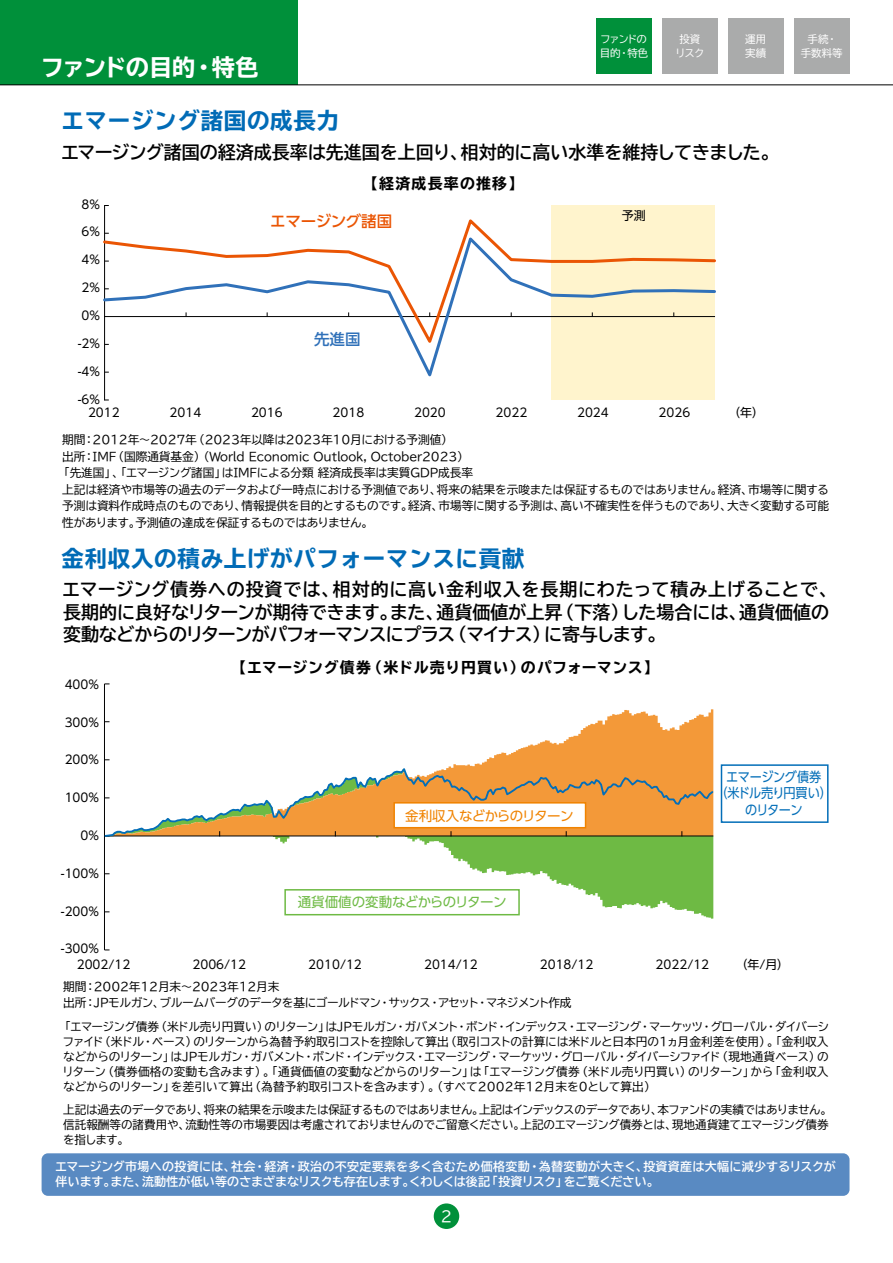
<style>
.page{position:relative;width:893px;height:1263px;background:#fff}
.page>*{position:absolute;margin:0;border:0;box-sizing:border-box;transform-origin:0 0}
.t1{font:700 expanded 23.25px "TBUD Go Std";letter-spacing:-.03em;color:#fff}
.t2{font:700 expanded 22.5px "TBUD Go Std";letter-spacing:.03em;color:#006bb6}
.t3{font:700 18px/22.5px "TBUD Go Std";color:#000}
.t4{font:500 15.45px "UD Shin Go Pro";letter-spacing:-.02em;color:#ea5504}
.t5{font:500 15.45px "UD Shin Go Pro";color:#3071b9}
.t6{font:700 expanded 14.85px "TBUD Go Std";letter-spacing:.05em;color:#000}
.t7{font:700 expanded 14.85px "TBUD Go Std";letter-spacing:.085em;color:#000}
.t8{font:14.85px "TBUD Go Std";color:#fff}
.t9{font:13.5px/16.5px "UD Shin Go Pro";letter-spacing:-.035em;color:#036eb8;text-align:center;scale:.9 1}
.t10{font:13.5px "UD Shin Go Pro";letter-spacing:-.025em;color:#6eba44}
.t11{font:13.5px "UD Shin Go Pro";letter-spacing:-.035em;color:#f08300}
.t12{font:12px "UD Shin Go Pro";color:#000}
.t13{font:700 12px/15px "TBUD Go Std";letter-spacing:.015em;color:#fff}
.t14{font:11.7px/15px "TBUD Go Std";letter-spacing:-.01em;color:#000;text-align:justify}
.t15{font:11.7px/16.5px "TBUD Go Std";letter-spacing:-.03em;color:#000}
.t16{font:10.5px/13.5px "TBUD Go Std";letter-spacing:-.03em;color:#fff;text-align:center}
.t17{font:10.5px/13.5px "TBUD Go Std";letter-spacing:-.095em;color:#fff}
</style>
<div class="page">
<div style="left:0;top:0;width:297px;height:85px;background:#00903a"></div>
<hr style="left:0;top:84px;width:893px;height:1px;background:#000">
<div style="left:434px;top:1203px;width:25px;height:26px;background:#00903a;border-radius:50%"></div>
<div style="left:596px;top:19px;width:56px;height:55px;background:#00903a"></div>
<div style="left:662px;top:19px;width:55px;height:55px;background:#aaabab"></div>
<div style="left:728px;top:19px;width:55px;height:55px;background:#aaabab"></div>
<div style="left:794px;top:19px;width:55px;height:55px;background:#aaabab"></div>
<svg style="left:106px;top:838px;width:607px;height:80px"></svg>
<svg style="left:106px;top:709px;width:607px;height:50px"></svg>
<div style="left:42px;top:1153px;width:807px;height:43px;background:#598ac2;border-radius:6px"></div>
<hr style="left:104px;top:684px;width:1px;height:266px;background:#000">
<div style="left:285px;top:890px;width:234px;height:25px;background:#fff"></div>
<div style="left:284px;top:889px;width:236px;height:26px;border:2px solid #6eba44"></div>
<div style="left:721px;top:764px;width:107px;height:59px;border:2px solid #036eb8"></div>
<div style="left:551px;top:205px;width:163px;height:195px;background:#fff4cd"></div>
<hr style="left:104px;top:205px;width:1px;height:195px;background:#000">
<svg style="left:103px;top:215px;width:613px;height:134px"></svg>
<svg style="left:104px;top:759px;width:610px;height:79px"></svg>
<h1 class="t1" style="left:41px;top:54px;width:219px">ファンドの目的・特色</h1>
<p class="t17" style="left:600px;top:32px;width:50px">ファンドの目的・特色</p>
<p class="t16" style="left:675px;top:32px;width:31px">投資リスク</p>
<p class="t16" style="left:745px;top:32px;width:22px;text-align:left">運用実績</p>
<p class="t16" style="left:801px;top:32px;width:43px">手続・手数料等</p>
<h2 class="t2" style="left:62px;top:108px;width:279px">エマージング諸国の成長力</h2>
<h3 class="t3" style="left:61px;top:142px;width:719px">エマージング諸国の経済成長率は先進国を上回り、相対的に高い水準を維持してきました。</h3>
<p class="t7" style="left:363px;top:175px;width:162px">【経済成長率の推移】</p>
<p class="t12" style="left:81px;top:194px;width:20px">8%</p>
<p class="t12" style="left:81px;top:222px;width:20px">6%</p>
<p class="t12" style="left:81px;top:250px;width:20px">4%</p>
<p class="t12" style="left:81px;top:278px;width:20px">2%</p>
<p class="t12" style="left:81px;top:306px;width:20px">0%</p>
<p class="t12" style="left:78px;top:334px;width:24px">-2%</p>
<p class="t12" style="left:78px;top:362px;width:24px">-4%</p>
<p class="t12" style="left:78px;top:390px;width:24px">-6%</p>
<h3 class="t4" style="left:270px;top:209px;width:124px">エマージング諸国</h3>
<h3 class="t5" style="left:314px;top:327px;width:48px">先進国</h3>
<p class="t12" style="left:622px;top:206px;width:25px">予測</p>
<p class="t12" style="left:88px;top:403px;width:33px">2012</p>
<p class="t12" style="left:170px;top:403px;width:33px">2014</p>
<p class="t12" style="left:251px;top:403px;width:33px">2016</p>
<p class="t12" style="left:333px;top:403px;width:33px">2018</p>
<p class="t12" style="left:414px;top:403px;width:33px">2020</p>
<p class="t12" style="left:496px;top:403px;width:33px">2022</p>
<p class="t12" style="left:577px;top:403px;width:33px">2024</p>
<p class="t12" style="left:659px;top:403px;width:33px">2026</p>
<p class="t12" style="left:728px;top:403px;width:37px">（年）</p>
<p class="t14" style="left:62px;top:432px;width:392px">期間：2012年～2027年（2023年以降は2023年10月における予測値）</p>
<p class="t14" style="left:62px;top:448px;width:408px">出所：IMF（国際通貨基金）（World Economic Outlook, October2023）</p>
<p class="t14" style="left:58px;top:465px;width:416px">「先進国」、「エマージング諸国」はIMFによる分類 経済成長率は実質GDP成長率</p>
<p class="t14" style="left:62px;top:481px;width:768px">上記は経済や市場等の過去のデータおよび一時点における予測値であり、将来の結果を示唆または保証するものではありません。経済、市場等に関する</p>
<p class="t14" style="left:62px;top:498px;width:768px">予測は資料作成時点のものであり、情報提供を目的とするものです。経済、市場等に関する予測は、高い不確実性を伴うものであり、大きく変動する可能</p>
<p class="t14" style="left:62px;top:514px;width:313px">性があります。予測値の達成を保証するものではありません。</p>
<h2 class="t2" style="left:62px;top:546px;width:464px">金利収入の積み上げがパフォーマンスに貢献</h2>
<h3 class="t3" style="left:62px;top:578px;width:776px">エマージング債券への投資では、相対的に高い金利収入を長期にわたって積み上げることで、長期的に良好なリターンが期待できます。また、通貨価値が上昇（下落）した場合には、通貨価値の変動などからのリターンがパフォーマンスにプラス（マイナス）に寄与します。</h3>
<p class="t12" style="left:65px;top:674px;width:36px">400%</p>
<p class="t12" style="left:65px;top:712px;width:37px">300％</p>
<p class="t12" style="left:65px;top:750px;width:36px">200%</p>
<p class="t12" style="left:65px;top:788px;width:36px">100%</p>
<p class="t12" style="left:81px;top:826px;width:20px">0%</p>
<p class="t12" style="left:61px;top:863px;width:40px">-100%</p>
<p class="t12" style="left:61px;top:901px;width:40px">-200%</p>
<p class="t12" style="left:61px;top:939px;width:40px">-300%</p>
<p class="t6" style="left:232px;top:659px;width:429px">【エマージング債券（米ドル売り円買い）のパフォーマンス】</p>
<p class="t9" style="left:715px;top:768px;width:131px">エマージング債券<br>（米ドル売り円買い）</p>
<p class="t11" style="left:405px;top:805px;width:170px">金利収入などからのリターン</p>
<p class="t9" style="left:745px;top:801px;width:65px">のリターン</p>
<p class="t10" style="left:298px;top:891px;width:211px">通貨価値の変動などからのリターン</p>
<p class="t12" style="left:77px;top:955px;width:55px">2002/12</p>
<p class="t12" style="left:193px;top:955px;width:55px">2006/12</p>
<p class="t12" style="left:308px;top:955px;width:55px">2010/12</p>
<p class="t12" style="left:424px;top:955px;width:55px">2014/12</p>
<p class="t12" style="left:540px;top:955px;width:55px">2018/12</p>
<p class="t12" style="left:656px;top:955px;width:55px">2022/12</p>
<p class="t12" style="left:735px;top:955px;width:55px">（年/月）</p>
<p class="t15" style="left:63px;top:978px;width:510px">期間：2002年12月末～2023年12月末<br>出所：JPモルガン、ブルームバーグのデータを基にゴールドマン・サックス・アセット・マネジメント作成</p>
<p class="t14" style="left:59px;top:1019px;width:771px">「エマージング債券（米ドル売り円買い）のリターン」はJPモルガン・ガバメント・ボンド・インデックス・エマージング・マーケッツ・グローバル・ダイバーシファイド（米ドル・ベース）のリターンから為替予約取引コストを控除して算出（取引コストの計算には米ドルと日本円の1ヵ月金利差を使用）。「金利収入などからのリターン」はJPモルガン・ガバメント・ボンド・インデックス・エマージング・マーケッツ・グローバル・ダイバーシファイド（現地通貨ベース）のリターン（債券価格の変動も含みます）。「通貨価値の変動などからのリターン」は「エマージング債券（米ドル売り円買い）のリターン」から「金利収入などからのリターン」を差引いて算出（為替予約取引コストを含みます）。（すべて2002年12月末を0として算出）</p>
<p class="t14" style="left:63px;top:1102px;width:770px;text-align:left">上記は過去のデータであり、将来の結果を示唆または保証するものではありません。上記はインデックスのデータであり、本ファンドの実績ではありません。信託報酬等の諸費用や、流動性等の市場要因は考慮されておりませんのでご留意ください。上記のエマージング債券とは、現地通貨建てエマージング債券を指します。</p>
<p class="t13" style="left:55px;top:1159px;width:782px">エマージング市場への投資には、社会・経済・政治の不安定要素を多く含むため価格変動・為替変動が大きく、投資資産は大幅に減少するリスクが伴います。また、流動性が低い等のさまざまなリスクも存在します。くわしくは後記「投資リスク」をご覧ください。</p>
<p class="t8" style="left:441px;top:1204px;width:13px">2</p>
</div>
